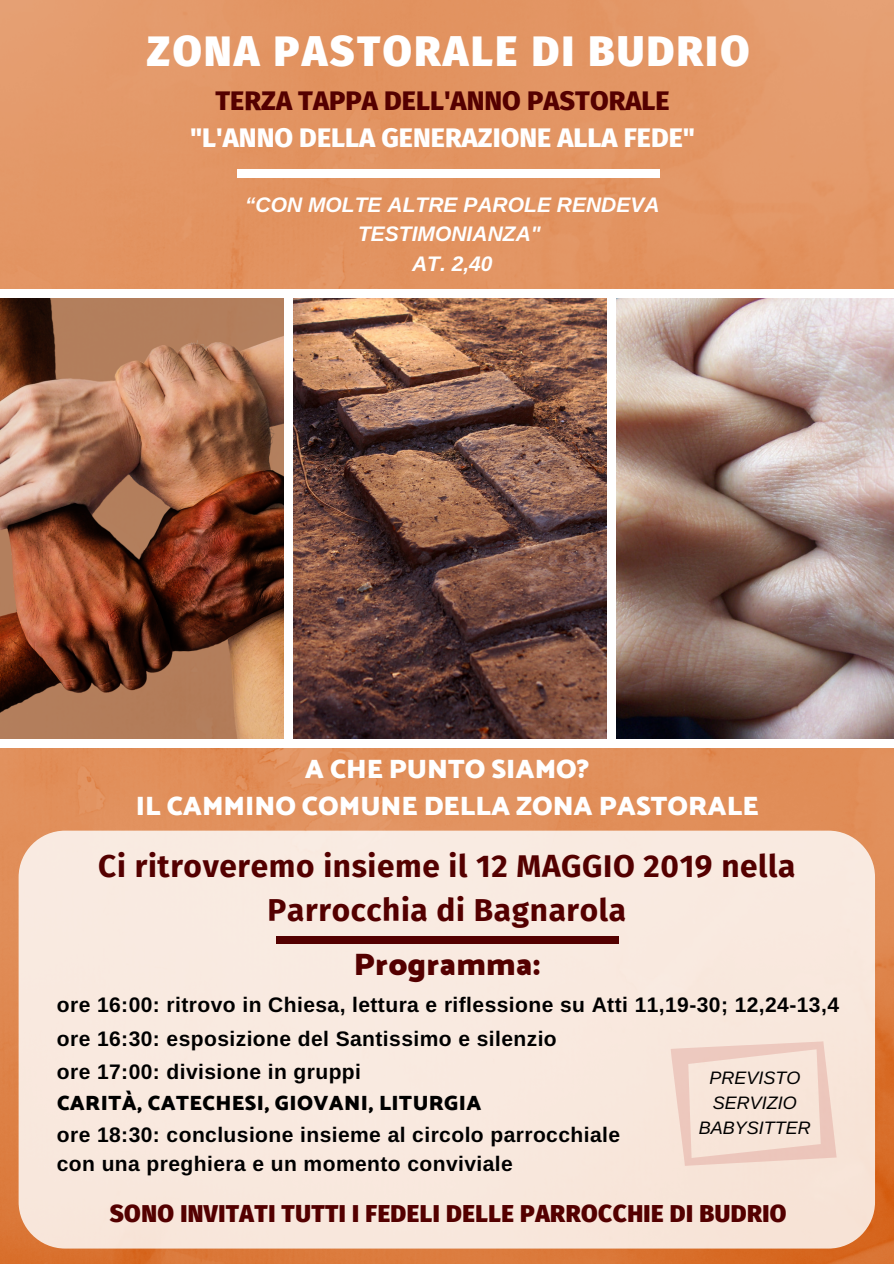
<style>
.page{position:relative;width:894px;height:1264px;background:#fff}
.page>*{position:absolute;margin:0;border:0;box-sizing:border-box;transform-origin:0 0}
.t1{font:900 42px "Fira Sans";letter-spacing:.06em;color:#fff}
.t2{font:700 31.5px/44px "Fira Sans";letter-spacing:.02em;color:#540000;text-align:center}
.t3{font:900 31.5px "Catamaran";letter-spacing:.02em;color:#540000}
.t4{font:900 27px/37.2px "Catamaran";color:#fff;text-align:center}
.t5{font:800 27px "Fira Sans";color:#fff}
.t6{font:800 27px "Fira Sans";color:#540000}
.t7{font:900 24px "Fira Sans";letter-spacing:.02em;color:#540000}
.t8{font:700 21px/33.3px "Arimo";letter-spacing:.02em;color:#000}
.t9{font:italic 700 21px/29.2px "Arimo";color:#fff;text-align:center}
.t10{font:900 21px "Catamaran";letter-spacing:.02em;color:#000}
.t11{font:italic 18px/24.8px "Arimo";color:#000;text-align:center}
</style>
<div class="page">
<img style="left:0;top:0;width:893px;height:1263px">
<img style="left:0;top:297px;width:284px;height:442px">
<img style="left:615px;top:297px;width:278px;height:442px">
<div style="left:237px;top:169px;width:422px;height:8px;background:#fff"></div>
<img style="left:292px;top:297px;width:315px;height:442px">
<div style="left:0;top:289px;width:893px;height:8px;background:#fff"></div>
<div style="left:0;top:739px;width:893px;height:8px;background:#fff"></div>
<div style="left:284px;top:294px;width:8px;height:449px;background:#fff"></div>
<div style="left:607px;top:294px;width:8px;height:449px;background:#fff"></div>
<div style="left:19px;top:830px;width:855px;height:418px;background:#f9e9df;border-radius:46px"></div>
<div style="left:276px;top:936px;width:343px;height:7px;background:#540000"></div>
<svg style="left:671px;top:1041px;width:165px;height:125px"></svg>
<h1 class="t1" style="left:147px;top:27px;width:604px">ZONA PASTORALE DI BUDRIO</h1>
<p class="t6" style="left:215px;top:85px;width:455px">TERZA TAPPA DELL'ANNO PASTORALE</p>
<p class="t5" style="left:190px;top:122px;width:506px">"L'ANNO DELLA GENERAZIONE ALLA FEDE"</p>
<p class="t9" style="left:245px;top:190px;width:416px">“CON MOLTE ALTRE PAROLE RENDEVA<br>TESTIMONIANZA"<br>AT. 2,40</p>
<p class="t4" style="left:136px;top:751px;width:624px">A CHE PUNTO SIAMO?<br>IL CAMMINO COMUNE DELLA ZONA PASTORALE</p>
<h2 class="t2" style="left:98px;top:844px;width:698px">Ci ritroveremo insieme il 12 MAGGIO 2019 nella<br>Parrocchia di Bagnarola</h2>
<h2 class="t3" style="left:354px;top:940px;width:188px">Programma:</h2>
<p class="t8" style="left:57px;top:988px;width:783px">ore 16:00: ritrovo in Chiesa, lettura e riflessione su Atti 11,19-30; 12,24-13,4 ore 16:30: esposizione del Santissimo e silenzio<br>ore 17:00: divisione in gruppi</p>
<p class="t11" style="left:698px;top:1065px;width:113px">PREVISTO<br>SERVIZIO<br>BABYSITTER</p>
<p class="t10" style="left:57px;top:1086px;width:425px">CARITÀ, CATECHESI, GIOVANI, LITURGIA</p>
<p class="t8" style="left:57px;top:1120px;width:564px;line-height:29.2px">ore 18:30: conclusione insieme al circolo parrocchiale con una preghiera e un momento conviviale</p>
<p class="t7" style="left:110px;top:1199px;width:678px">SONO INVITATI TUTTI I FEDELI DELLE PARROCCHIE DI BUDRIO</p>
</div>
